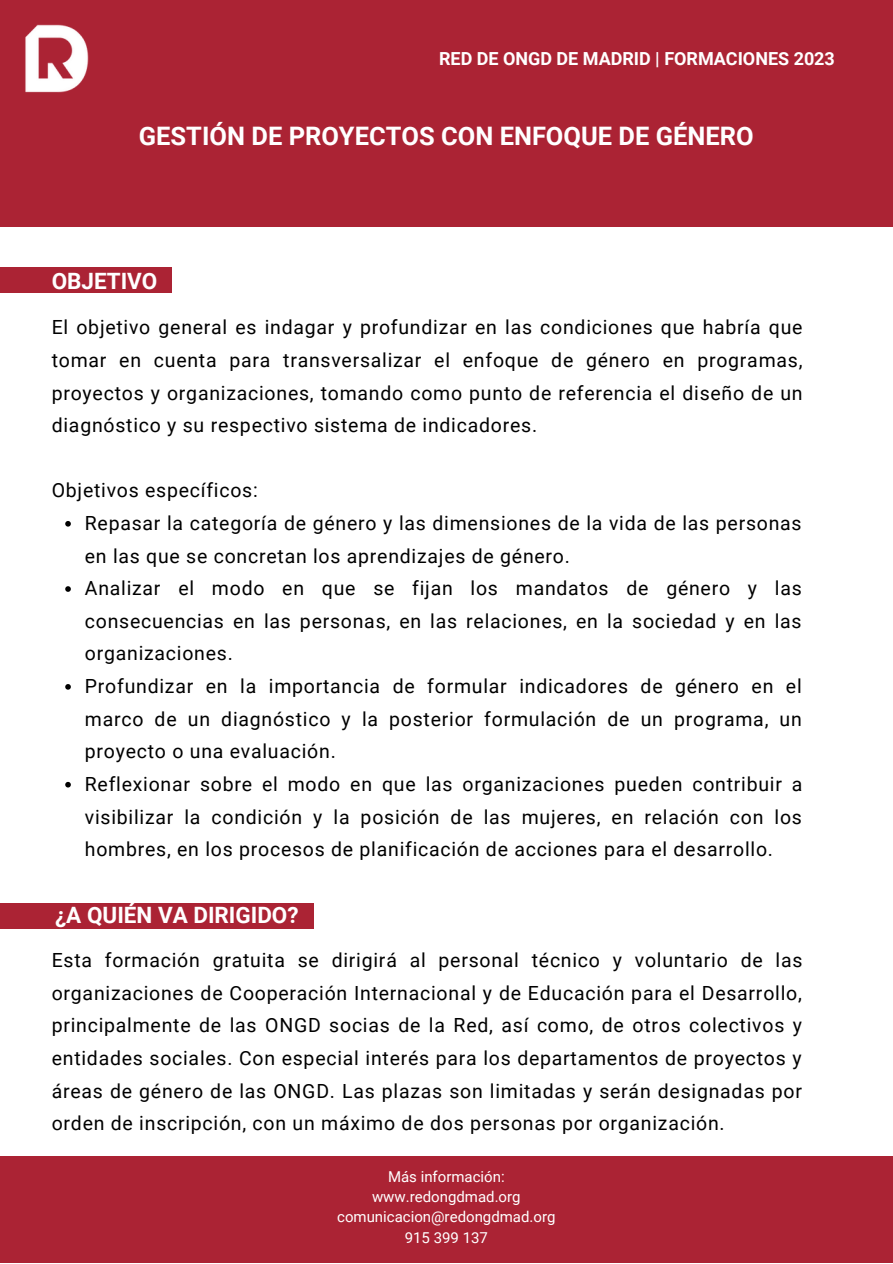
<style>
.page{position:relative;width:893px;height:1264px;background:#fff}
.page>*{position:absolute;margin:0;border:0;box-sizing:border-box;transform-origin:0 0}
.t1{font:700 25.5px "Roboto";color:#fff}
.t2{font:700 22.5px "Roboto";color:#fff}
.t3{font:19.5px/32.5px "Roboto";letter-spacing:.04em;color:#000;text-align:justify}
.t4{font:700 18px "Roboto";color:#fff}
.t5{font:15px/20.2px "Roboto";color:#fff;text-align:center}
</style>
<div class="page">
<div style="left:0;top:0;width:892px;height:227px;background:#ab2334"></div>
<img style="left:25px;top:24px;width:64px;height:69px">
<svg style="left:65px;top:521px;width:6px;height:5px"></svg>
<svg style="left:65px;top:586px;width:6px;height:6px"></svg>
<svg style="left:65px;top:684px;width:6px;height:5px"></svg>
<svg style="left:65px;top:782px;width:6px;height:5px"></svg>
<div style="left:0;top:267px;width:172px;height:25px;background:#ab2334"></div>
<div style="left:0;top:903px;width:314px;height:25px;background:#ab2334"></div>
<div style="left:0;top:1156px;width:892px;height:106px;background:#ab2334"></div>
<p class="t4" style="left:439px;top:48px;width:397px">RED DE ONGD DE MADRID | FORMACIONES 2023</p>
<h1 class="t1" style="left:139px;top:121px;width:616px">GESTIÓN DE PROYECTOS CON ENFOQUE DE GÉNERO</h1>
<p class="t2" style="left:52px;top:268px;width:107px">OBJETIVO</p>
<p class="t3" style="left:52px;top:311px;width:752px">El objetivo general es indagar y profundizar en las condiciones que habría que tomar en cuenta para transversalizar el enfoque de género en programas, proyectos y organizaciones, tomando como punto de referencia el diseño de un diagnóstico y su respectivo sistema de indicadores.</p>
<p class="t3" style="left:52px;top:474px;width:207px">Objetivos específicos:</p>
<p class="t3" style="left:85px;top:507px;width:719px;text-align:left">Repasar la categoría de género y las dimensiones de la vida de las personas en las que se concretan los aprendizajes de género.<br>Analizar el modo en que se fijan los mandatos de género y las consecuencias en las personas, en las relaciones, en la sociedad y en las organizaciones.<br>Profundizar en la importancia de formular indicadores de género en el marco de un diagnóstico y la posterior formulación de un programa, un proyecto o una evaluación.<br>Reflexionar sobre el modo en que las organizaciones pueden contribuir a visibilizar la condición y la posición de las mujeres, en relación con los hombres, en los procesos de planificación de acciones para el desarrollo.</p>
<p class="t2" style="left:55px;top:902px;width:245px">¿A QUIÉN VA DIRIGIDO?</p>
<p class="t3" style="left:52px;top:944px;width:752px">Esta formación gratuita se dirigirá al personal técnico y voluntario de las organizaciones de Cooperación Internacional y de Educación para el Desarrollo, principalmente de las ONGD socias de la Red, así como, de otros colectivos y entidades sociales. Con especial interés para los departamentos de proyectos y áreas de género de las ONGD. Las plazas son limitadas y serán designadas por orden de inscripción, con un máximo de dos personas por organización.</p>
<p class="t5" style="left:337px;top:1166px;width:220px">Más información: www.redongdmad.org comunicacion@redongdmad.org<br>915 399 137</p>
</div>
